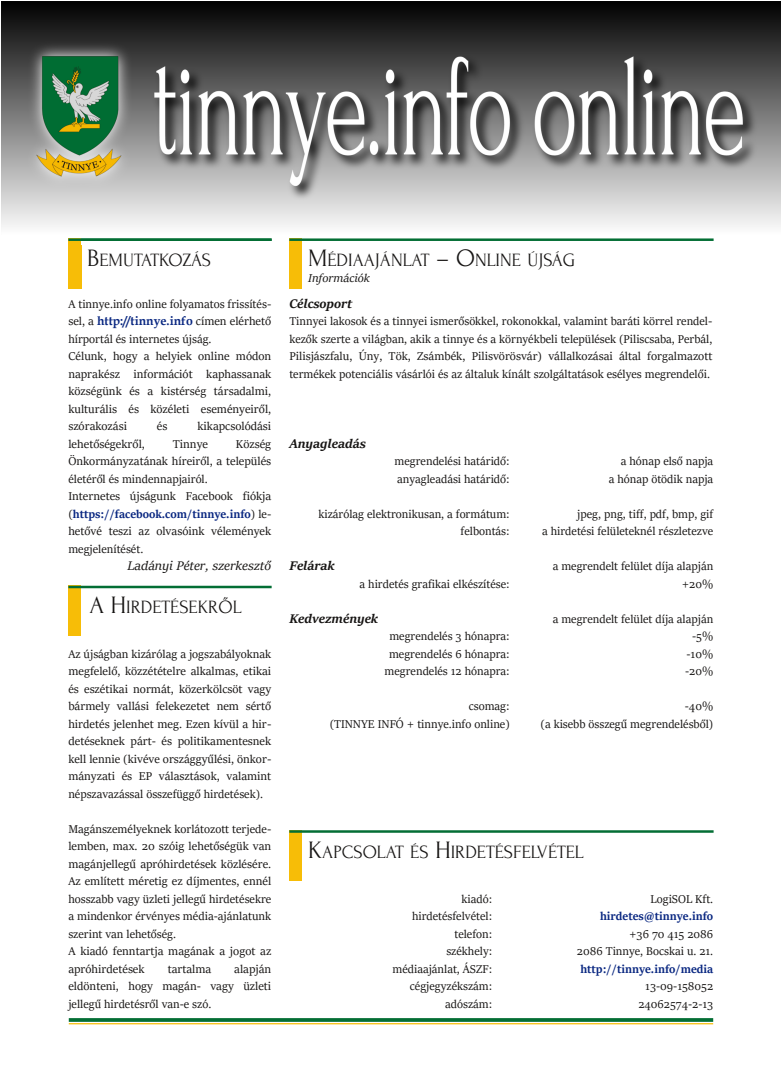
<style>
.page{position:relative;width:782px;height:1090px;background:#fff}
.page>*{position:absolute;margin:0;border:0;box-sizing:border-box;transform-origin:0 0}
.t1{font:18.75px "Forum";color:#161413}
.t2{font:italic 700 13.75px "Sitka Heading";color:#161413}
.t3{font:italic 13.75px "Sitka Heading";color:#161413}
.t4{font:12.5px/17.5px "Sitka Heading";color:#161413;text-align:right;scale:.96 1}
.t5{font:12.5px/17.5px "Sitka Heading";color:#161413;text-align:justify}
.t6{font:700 12.5px "Sitka Heading";color:#092781;scale:.96 1}
.t7{font:italic 12.5px "Sitka Heading";color:#161413}
.s1{font-size:25px}
.s2{font-family:"Book Antiqua";font-weight:700;color:#092781}
.s3{font-weight:700;color:#092781}
</style>
<div class="page">
<div style="left:289px;top:238px;width:13px;height:50px;background:#f7bd07"></div>
<hr style="left:289px;top:238px;width:424px;height:3px;background:#036e34">
<div style="left:289px;top:830px;width:13px;height:50px;background:#f7bd07"></div>
<hr style="left:289px;top:830px;width:424px;height:3px;background:#036e34">
<div style="left:68px;top:586px;width:13px;height:50px;background:#f7bd07"></div>
<hr style="left:68px;top:586px;width:204px;height:2px;background:#036e34">
<div style="left:68px;top:238px;width:13px;height:50px;background:#f7bd07"></div>
<hr style="left:68px;top:238px;width:204px;height:3px;background:#036e34">
<hr style="left:69px;top:1023px;width:644px;height:1px;background:#f7bd07">
<svg style="left:69px;top:1018px;width:644px;height:4px;background:#127640"></svg>
<img style="left:1px;top:1px;width:779px;height:226px">
<h1 class="t1" style="left:87px;top:250px;width:125px"><span class="s1">B</span>EMUTATKOZÁS</h1>
<p class="t4" style="left:68px;top:296px;width:213px;text-align:left">A tinnye.info online folyamatos frissítés‐ sel, a <span class="s2">http://tinnye.info</span> címen elérhető hírportál és internetes újság.<br>Célunk, hogy a helyiek online módon naprakész információt kaphassanak községünk és a kistérség társadalmi, kulturális és közéleti eseményeiről, szórakozási</p>
<p class="t5" style="left:157px;top:418px;width:12px">és</p>
<p class="t5" style="left:197px;top:418px;width:75px">kikapcsolódási</p>
<p class="t5" style="left:68px;top:436px;width:78px">lehetőségekről,</p>
<p class="t5" style="left:173px;top:436px;width:37px">Tinnye</p>
<p class="t5" style="left:68px;top:436px;width:205px;text-align:left;text-indent:167px">Község<br>Önkormányzatának híreiről, a település életéről és mindennapjairól.<br>Internetes újságunk Facebook fiókja (<span class="s3">https://facebook.com/tinnye.info</span>) le‐ hetővé teszi az olvasóink vélemények megjelenítését.</p>
<p class="t3" style="left:127px;top:560px;width:145px">Ladányi Péter, szerkesztő</p>
<h1 class="t1" style="left:89px;top:597px;width:154px"><span class="s1">A H</span>IRDETÉSEKRŐL</h1>
<p class="t5" style="left:68px;top:646px;width:204px">Az újságban kizárólag a jogszabályoknak megfelelő, közzétételre alkalmas, etikai és eszétikai normát, közerkölcsöt vagy bármely vallási felekezetet nem sértő hirdetés jelenhet meg. Ezen kívül a hir‐ detéseknek párt‐ és politikamentesnek kell lennie (kivéve országgyűlési, önkor‐ mányzati és EP választások, valamint népszavazással összefüggő hirdetések).</p>
<p class="t4" style="left:68px;top:821px;width:213px;text-align:left">Magánszemélyeknek korlátozott terjede‐ lemben, max. 20 szóig lehetőségük van magánjellegű apróhirdetések közlésére.<br>Az említett méretig ez díjmentes, ennél hosszabb vagy üzleti jellegű hirdetésekre a mindenkor érvényes média‐ajánlatunk szerint van lehetőség.<br>A kiadó fenntartja magának a jogot az apróhirdetések</p>
<p class="t5" style="left:68px;top:961px;width:204px;text-indent:166px">alapján eldönteni, hogy magán‐ vagy üzleti jellegű hirdetésről van‐e szó.</p>
<p class="t5" style="left:168px;top:961px;width:45px">tartalma</p>
<h1 class="t1" style="left:308px;top:250px;width:268px"><span class="s1">M</span>ÉDIAAJÁNLAT <span class="s1">– O</span>NLINE ÚJSÁG</h1>
<p class="t7" style="left:308px;top:272px;width:63px">Információk</p>
<p class="t2" style="left:289px;top:297px;width:65px">Célcsoport</p>
<p class="t4" style="left:289px;top:313px;width:442px;text-align:justify">Tinnyei lakosok és a tinnyei ismerősökkel, rokonokkal, valamint baráti körrel rendel‐ kezők szerte a világban, akik a tinnye és a környékbeli települések (Piliscsaba, Perbál, Pilisjászfalu, Úny, Tök, Zsámbék, Pilisvörösvár) vállalkozásai által forgalmazott termékek potenciális vásárlói és az általuk kínált szolgáltatások esélyes megrendelői.</p>
<p class="t2" style="left:289px;top:437px;width:78px">Anyagleadás</p>
<p class="t4" style="left:394px;top:453px;width:121px;text-align:left">megrendelési határidő: anyagleadási határidő:</p>
<p class="t4" style="left:318px;top:506px;width:201px">kizárólag elektronikusan, a formátum: felbontás:</p>
<p class="t2" style="left:289px;top:560px;width:47px">Felárak</p>
<p class="t4" style="left:359px;top:576px;width:158px">a hirdetés grafikai elkészítése:</p>
<p class="t2" style="left:289px;top:612px;width:90px">Kedvezmények</p>
<p class="t4" style="left:384px;top:628px;width:132px;text-align:center">megrendelés 3 hónapra: megrendelés 6 hónapra: megrendelés 12 hónapra:</p>
<p class="t4" style="left:330px;top:698px;width:189px">csomag:<br>(TINNYE INFÓ + tinnye.info online)</p>
<p class="t4" style="left:608px;top:453px;width:110px">a hónap első napja<br>a hónap ötödik napja</p>
<p class="t4" style="left:542px;top:506px;width:180px">jpeg, png, tiff, pdf, bmp, gif<br>a hirdetési felületeknél részletezve</p>
<p class="t4" style="left:552px;top:558px;width:169px">a megrendelt felület díja alapján +20%</p>
<p class="t4" style="left:552px;top:611px;width:169px">a megrendelt felület díja alapján ‐5%<br>‐10%<br>‐20%</p>
<p class="t4" style="left:540px;top:698px;width:181px">‐40%<br>(a kisebb összegű megrendelésből)</p>
<h1 class="t1" style="left:308px;top:842px;width:277px"><span class="s1">K</span>APCSOLAT ÉS <span class="s1">H</span>IRDETÉSFELVÉTEL</h1>
<p class="t4" style="left:392px;top:891px;width:105px">kiadó: hirdetésfelvétel: telefon:<br>székhely: médiaajánlat, ÁSZF: cégjegyzékszám: adószám:</p>
<p class="t4" style="left:650px;top:891px;width:67px">LogiSOL Kft.</p>
<p class="t6" style="left:600px;top:911px;width:119px">hirdetes@tinnye.info</p>
<p class="t4" style="left:577px;top:926px;width:143px">+36 70 415 2086<br>2086 Tinnye, Bocskai u. 21.</p>
<p class="t6" style="left:580px;top:963px;width:140px">http://tinnye.info/media</p>
<p class="t4" style="left:638px;top:978px;width:79px;text-align:center">13‐09‐158052<br>24062574‐2‐13</p>
</div>
